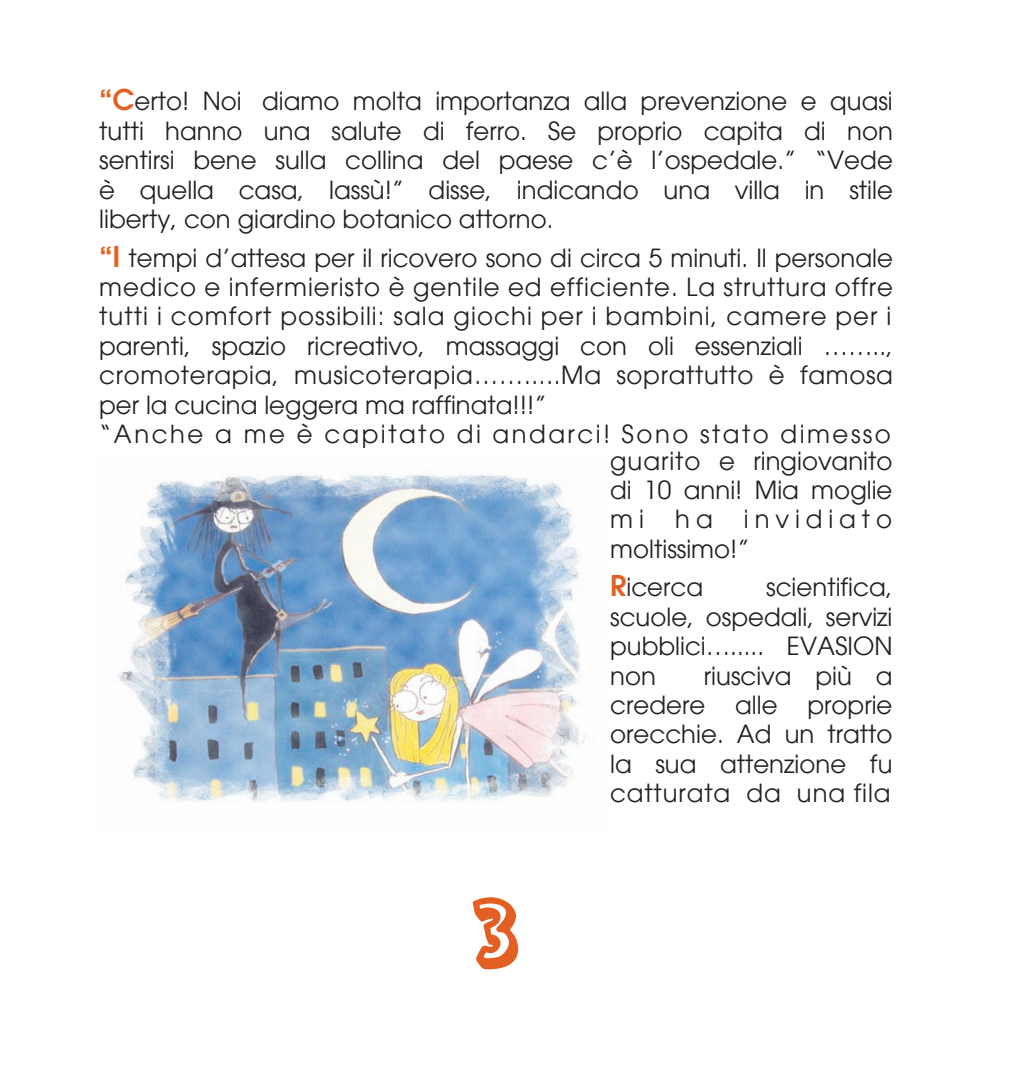
<style>
.page{position:relative;width:1017px;height:1067px;background:#fff}
.page>*{position:absolute;margin:0;border:0;box-sizing:border-box;transform-origin:0 0}
.t1{font:87.5px "Action Jackson";color:#e36024}
.t2{font:24.5px/29.4px "Avant Garde";color:#231f20;text-align:justify}
.t3{font:24.5px/29.4px "Avant Garde";letter-spacing:.025em;color:#231f20}
.s1{font-weight:600;font-size:28px;color:#e36024}
</style>
<div class="page">
<img style="left:118px;top:473px;width:468px;height:329px">
<svg style="left:472px;top:897px;width:47px;height:73px"></svg>
<p class="t2" style="left:99px;top:87px;width:795px"><span class="s1">“C</span>erto! Noi diamo molta importanza alla prevenzione e quasi tutti hanno una salute di ferro. Se proprio capita di non sentirsi bene sulla collina del paese c’è l’ospedale.” “Vede è quella casa, lassù!” disse, indicando una villa in stile liberty, con giardino botanico attorno.</p>
<p class="t3" style="left:99px;top:243px;width:795px"><span class="s1">“I</span> tempi d’attesa per il ricovero sono di circa 5 minuti. Il personale medico e infermieristo è gentile ed efficiente. La struttura offre tutti i comfort possibili: sala giochi per i bambini, camere per i parenti, spazio ricreativo, massaggi con oli essenziali …….., cromoterapia, musicoterapia…….....Ma soprattutto è famosa per la cucina leggera ma raffinata!!!”<br>“Anche a me è capitato di andarci! Sono stato dimesso</p>
<h1 class="t1" style="left:473px;top:893px;width:47px">3</h1>
<p class="t2" style="left:610px;top:446px;width:284px">guarito e ringiovanito di 10 anni! Mia moglie mi</p>
<p class="t2" style="left:610px;top:505px;width:283px;text-indent:134px">invidiato moltissimo!”</p>
<p class="t2" style="left:610px;top:573px;width:94px"><span class="s1">R</span>icerca</p>
<p class="t2" style="left:675px;top:505px;width:39px">ha</p>
<p class="t2" style="left:610px;top:573px;width:284px;text-indent:156px">scientifica, scuole, ospedali, servizi pubblici…..... EVASION non</p>
<p class="t2" style="left:610px;top:661px;width:284px;text-indent:94px">riusciva più a credere alle proprie orecchie. Ad un tratto la sua attenzione fu catturata da una fila</p>
</div>
